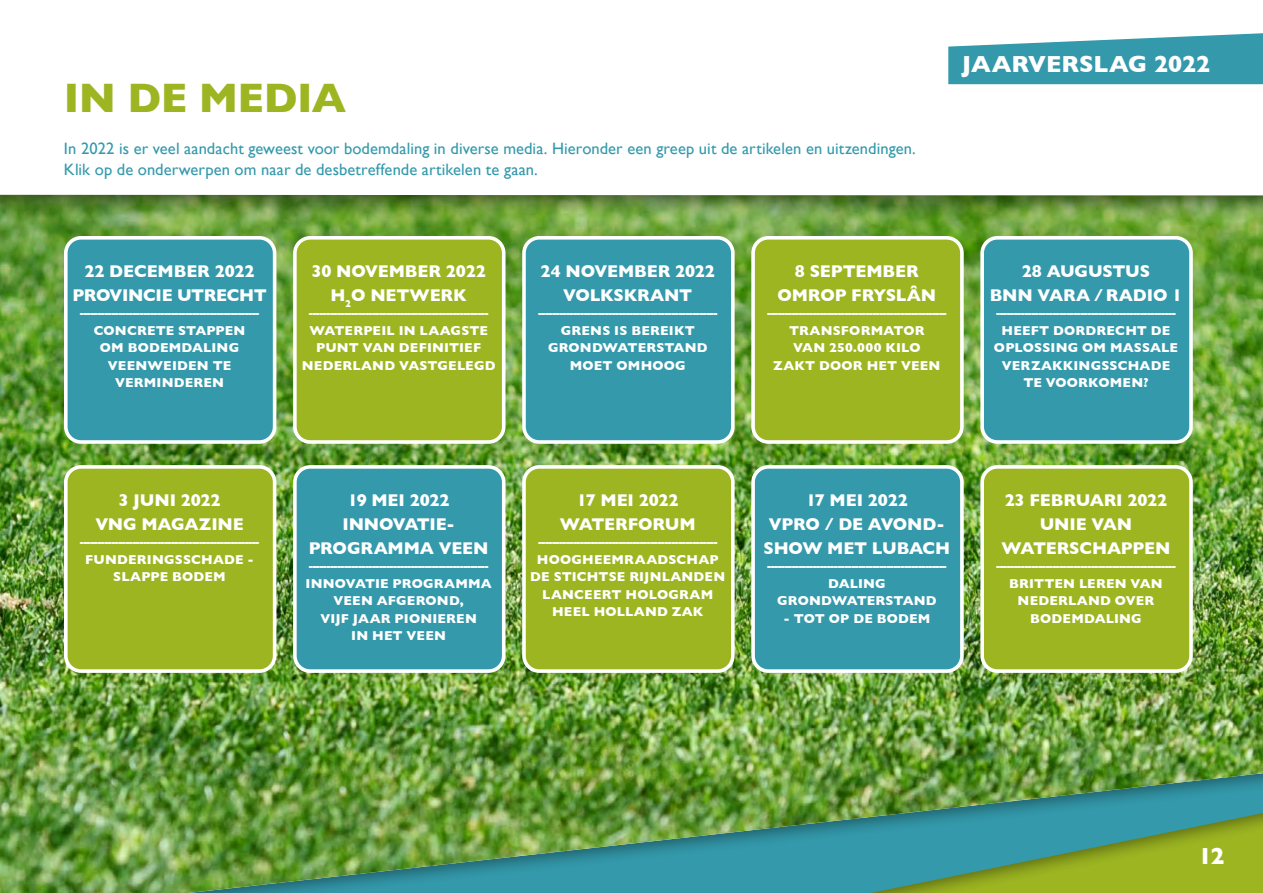
<style>
.page{position:relative;width:1263px;height:893px;background:#fff}
.page>*{position:absolute;margin:0;border:0;box-sizing:border-box;transform-origin:0 0}
.t1{font:700 42px "Gill Sans";letter-spacing:-.015em;color:#9cb521}
.t2{font:700 23.7px "Gill Sans";letter-spacing:-.005em;color:#fff}
.t3{font:700 17.4px/23.9px "Gill Sans";letter-spacing:-.01em;color:#fff;text-align:center}
.t4{font:16.5px/21px "Gill Sans";letter-spacing:.005em;color:#3399ab}
.t5{font:700 13.2px/17.5px "Gill Sans";letter-spacing:.01em;color:#fff;text-align:center}
.t6{font:700 12px "Gill Sans";color:#fff;scale:.94 1}
</style>
<div class="page">
<img style="left:0;top:221px;width:1263px;height:672px">
<div style="left:0;top:0;width:1263px;height:221px;background:#000;opacity:.54"></div>
<svg style="left:0;top:0;width:1263px;height:195px"></svg>
<div style="left:66px;top:238px;width:209px;height:204px;background:#3399ab;border-radius:15px"></div>
<div style="left:64px;top:236px;width:212px;height:208px;border:4px solid #fff;border-radius:15px"></div>
<div style="left:66px;top:467px;width:209px;height:204px;background:#9cb521;border-radius:15px"></div>
<div style="left:64px;top:465px;width:212px;height:208px;border:4px solid #fff;border-radius:15px"></div>
<div style="left:295px;top:238px;width:209px;height:204px;background:#9cb521;border-radius:15px"></div>
<div style="left:293px;top:236px;width:212px;height:208px;border:4px solid #fff;border-radius:15px"></div>
<div style="left:295px;top:467px;width:209px;height:204px;background:#3399ab;border-radius:15px"></div>
<div style="left:293px;top:465px;width:212px;height:208px;border:4px solid #fff;border-radius:15px"></div>
<div style="left:524px;top:238px;width:209px;height:204px;background:#3399ab;border-radius:15px"></div>
<div style="left:522px;top:236px;width:213px;height:208px;border:4px solid #fff;border-radius:15px"></div>
<div style="left:524px;top:467px;width:209px;height:204px;background:#9cb521;border-radius:15px"></div>
<div style="left:522px;top:465px;width:213px;height:208px;border:4px solid #fff;border-radius:15px"></div>
<div style="left:753px;top:238px;width:209px;height:204px;background:#9cb521;border-radius:15px"></div>
<div style="left:751px;top:236px;width:213px;height:208px;border:4px solid #fff;border-radius:15px"></div>
<div style="left:753px;top:467px;width:209px;height:204px;background:#3399ab;border-radius:15px"></div>
<div style="left:751px;top:465px;width:213px;height:208px;border:4px solid #fff;border-radius:15px"></div>
<div style="left:982px;top:238px;width:209px;height:204px;background:#3399ab;border-radius:15px"></div>
<div style="left:980px;top:236px;width:213px;height:208px;border:4px solid #fff;border-radius:15px"></div>
<div style="left:982px;top:467px;width:209px;height:204px;background:#9cb521;border-radius:15px"></div>
<div style="left:980px;top:465px;width:213px;height:208px;border:4px solid #fff;border-radius:15px"></div>
<svg style="left:948px;top:33px;width:315px;height:51px;background:#4ea6b6"></svg>
<h1 class="t1" style="left:64px;top:65px;width:284px">IN DE MEDIA</h1>
<h3 class="t4" style="left:64px;top:138px;width:853px">In 2022 is er veel aandacht geweest voor bodemdaling in diverse media. Hieronder een greep uit de artikelen en uitzendingen.<br>Klik op de onderwerpen om naar de desbetreffende artikelen te gaan.</h3>
<h2 class="t2" style="left:962px;top:45px;width:250px">JAARVERSLAG 2022</h2>
<h3 class="t3" style="left:72px;top:259px;width:196px">22 DECEMBER 2022<br>PROVINCIE UTRECHT</h3>
<p class="t6" style="left:79px;top:303px;width:194px">---------------------------------------------------</p>
<p class="t5" style="left:94px;top:321px;width:153px">CONCRETE STAPPEN<br>OM BODEMDALING<br>VEENWEIDEN TE<br>VERMINDEREN</p>
<h3 class="t3" style="left:312px;top:259px;width:176px">30 NOVEMBER 2022<br>H<sub>2</sub>O NETWERK</h3>
<p class="t6" style="left:308px;top:303px;width:194px">---------------------------------------------------</p>
<p class="t5" style="left:302px;top:321px;width:195px">WATERPEIL IN LAAGSTE<br>PUNT VAN DEFINITIEF<br>NEDERLAND VASTGELEGD</p>
<h3 class="t3" style="left:540px;top:259px;width:176px">24 NOVEMBER 2022<br>VOLKSKRANT</h3>
<p class="t6" style="left:537px;top:303px;width:194px">---------------------------------------------------</p>
<p class="t5" style="left:548px;top:321px;width:161px">GRENS IS BEREIKT<br>GRONDWATERSTAND<br>MOET OMHOOG</p>
<h3 class="t3" style="left:777px;top:259px;width:160px">8 SEPTEMBER<br>OMROP FRYSLÂN</h3>
<p class="t6" style="left:766px;top:303px;width:194px">---------------------------------------------------</p>
<p class="t5" style="left:773px;top:321px;width:169px">TRANSFORMATOR<br>VAN 250.000 KILO<br>ZAKT DOOR HET VEEN</p>
<h3 class="t3" style="left:990px;top:259px;width:194px">28 AUGUSTUS<br>BNN VARA / RADIO 1</h3>
<p class="t6" style="left:995px;top:303px;width:194px">---------------------------------------------------</p>
<p class="t5" style="left:994px;top:321px;width:186px">HEEFT DORDRECHT DE<br>OPLOSSING OM MASSALE<br>VERZAKKINGSSCHADE<br>TE VOORKOMEN?</p>
<h3 class="t3" style="left:95px;top:488px;width:150px">3 JUNI 2022<br>VNG MAGAZINE</h3>
<p class="t6" style="left:79px;top:533px;width:194px">---------------------------------------------------</p>
<p class="t5" style="left:85px;top:550px;width:170px">FUNDERINGSSCHADE -<br>SLAPPE BODEM</p>
<h3 class="t3" style="left:309px;top:488px;width:181px">19 MEI 2022<br>INNOVATIE-<br>PROGRAMMA VEEN</h3>
<p class="t6" style="left:308px;top:556px;width:194px">---------------------------------------------------</p>
<p class="t5" style="left:306px;top:574px;width:188px">INNOVATIE PROGRAMMA<br>VEEN AFGEROND,<br>VIJF JAAR PIONIEREN<br>IN HET VEEN</p>
<h3 class="t3" style="left:560px;top:488px;width:137px">17 MEI 2022<br>WATERFORUM</h3>
<p class="t6" style="left:537px;top:533px;width:194px">---------------------------------------------------</p>
<p class="t5" style="left:530px;top:550px;width:196px">HOOGHEEMRAADSCHAP<br>DE STICHTSE RIJNLANDEN<br>LANCEERT HOLOGRAM<br>HEEL HOLLAND ZAK</p>
<h3 class="t3" style="left:763px;top:488px;width:188px">17 MEI 2022<br>VPRO / DE AVOND-<br>SHOW MET LUBACH</h3>
<p class="t6" style="left:766px;top:556px;width:194px">---------------------------------------------------</p>
<p class="t5" style="left:777px;top:574px;width:161px">DALING<br>GRONDWATERSTAND</p>
<p class="t5" style="left:783px;top:609px;width:149px">- TOT OP DE BODEM</p>
<h3 class="t3" style="left:1001px;top:488px;width:170px">23 FEBRUARI 2022<br>UNIE VAN<br>WATERSCHAPPEN</h3>
<p class="t6" style="left:995px;top:556px;width:194px">---------------------------------------------------</p>
<p class="t5" style="left:1009px;top:574px;width:155px">BRITTEN LEREN VAN<br>NEDERLAND OVER<br>BODEMDALING</p>
<h2 class="t2" style="left:1198px;top:837px;width:28px">12</h2>
</div>
